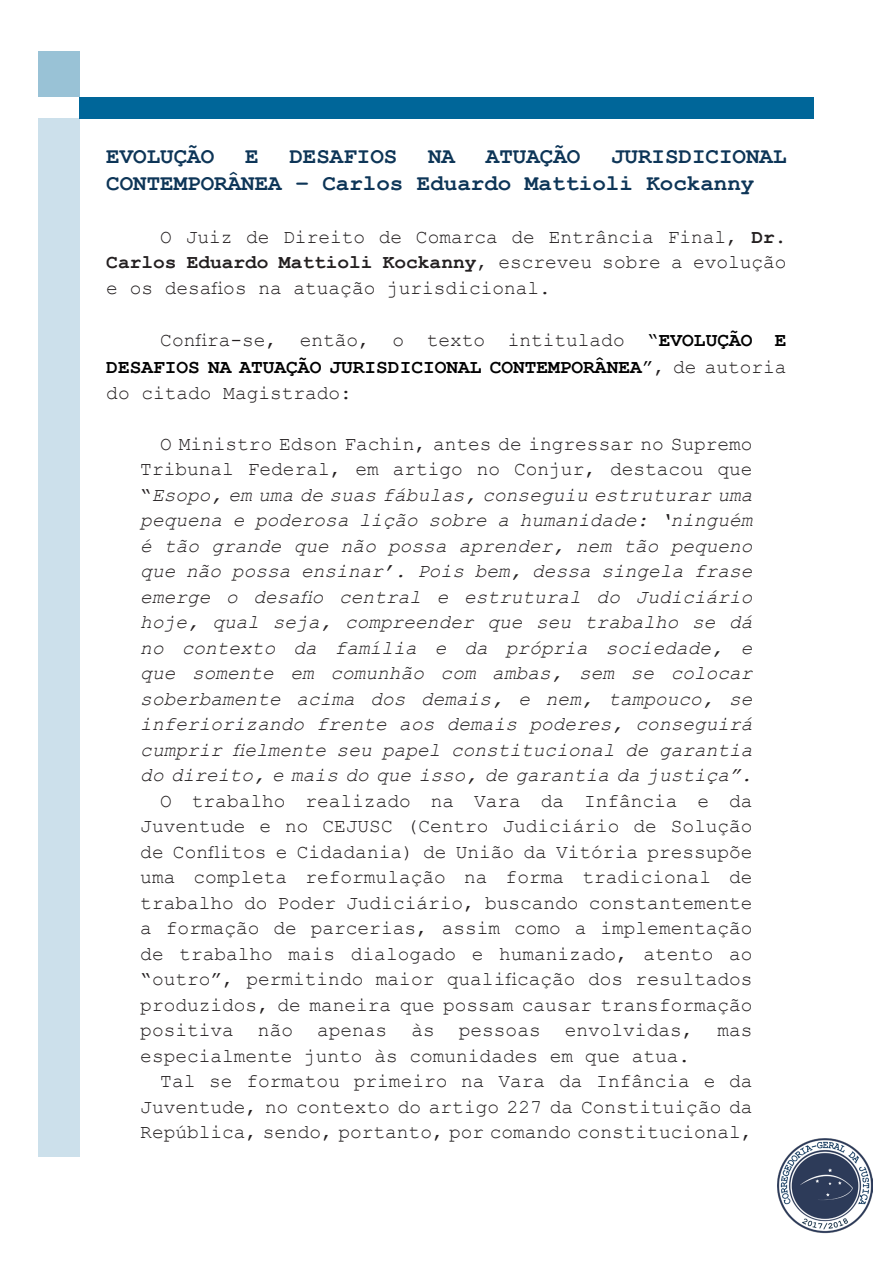
<style>
.page{position:relative;width:893px;height:1263px;background:#fff}
.page>*{position:absolute;margin:0;border:0;box-sizing:border-box;transform-origin:0 0}
.Estilo_de_parágrafo{font:700 22.5px/27px "Courier New";color:#0d3557}
.Estilo_de_parágrafo-2{font:19.5px/25.5px "Courier New";color:#231f20;text-align:justify}
.t1{font:italic 19.5px/25.5px "Courier New";color:#231f20;text-align:justify}
.s1{font-weight:700}
.s2{color:#000001}
.s3{font-weight:700;color:#000001}
.s4{font-style:normal}
</style>
<div class="page">
<div style="left:38px;top:52px;width:41px;height:45px;background:#99c2d6"></div>
<div style="left:38px;top:118px;width:41px;height:1039px;background:#cce0eb"></div>
<div style="left:79px;top:97px;width:735px;height:21px;background:#069"></div>
<img style="left:778px;top:1138px;width:94px;height:95px">
<p class="Estilo_de_parágrafo" style="left:106px;top:142px;width:109px">EVOLUÇÃO</p>
<p class="Estilo_de_parágrafo" style="left:245px;top:142px;width:15px">E</p>
<p class="Estilo_de_parágrafo" style="left:289px;top:142px;width:110px">DESAFIOS</p>
<p class="Estilo_de_parágrafo" style="left:428px;top:142px;width:28px">NA</p>
<p class="Estilo_de_parágrafo" style="left:486px;top:142px;width:96px">ATUAÇÃO</p>
<p class="Estilo_de_parágrafo" style="left:106px;top:142px;width:682px;text-indent:505px">JURISDICIONAL<br>CONTEMPORÂNEA – Carlos Eduardo Mattioli Kockanny</p>
<p class="Estilo_de_parágrafo-2" style="left:106px;top:223px;width:682px;text-indent:54px">O Juiz de Direito de Comarca de Entrância Final, <span class="s1">Dr.<br>Carlos Eduardo Mattioli Kockanny</span>, escreveu sobre a evolução e os desafios na atuação jurisdicional.</p>
<p class="Estilo_de_parágrafo-2" style="left:106px;top:326px;width:682px;line-height:26.2px;text-indent:54px">Confira-se, então, o texto intitulado <span class="s2">“</span><span class="s3">EVOLUÇÃO E DESAFIOS NA ATUAÇÃO JURISDICIONAL CONTEMPORÂNEA</span><span class="s2">”</span>, de autoria do citado Magistrado:</p>
<p class="t1" style="left:140px;top:430px;width:614px;text-indent:20px"><span class="s4">O Ministro Edson Fachin, antes de ingressar no Supremo Tribunal Federal, em artigo no Conjur, destacou que “</span>Esopo, em uma de suas fábulas, conseguiu estruturar uma pequena e poderosa lição sobre a humanidade: ‘ninguém é tão grande que não possa aprender, nem tão pequeno que não possa ensinar’. Pois bem, dessa singela frase emerge o desafio central e estrutural do Judiciário hoje, qual seja, compreender que seu trabalho se dá no contexto da família e da própria sociedade, e que somente em comunhão com ambas, sem se colocar soberbamente acima dos demais, e nem, tampouco, se inferiorizando frente aos demais poderes, conseguirá cumprir fielmente seu papel constitucional de garantia do direito, e mais do que isso, de garantia da justiça”.</p>
<p class="Estilo_de_parágrafo-2" style="left:140px;top:787px;width:614px;text-indent:20px">O trabalho realizado na Vara da Infância e da Juventude e no CEJUSC (Centro Judiciário de Solução de Conflitos e Cidadania) de União da Vitória pressupõe uma completa reformulação na forma tradicional de trabalho do Poder Judiciário, buscando constantemente a formação de parcerias, assim como a implementação de trabalho mais dialogado e humanizado, atento ao “outro”, permitindo maior qualificação dos resultados produzidos, de maneira que possam causar transformação positiva não apenas às pessoas envolvidas, mas especialmente junto às comunidades em que atua.</p>
<p class="Estilo_de_parágrafo-2" style="left:140px;top:1068px;width:614px;text-indent:20px">Tal se formatou primeiro na Vara da Infância e da Juventude, no contexto do artigo 227 da Constituição da República, sendo, portanto, por comando constitucional,</p>
</div>
